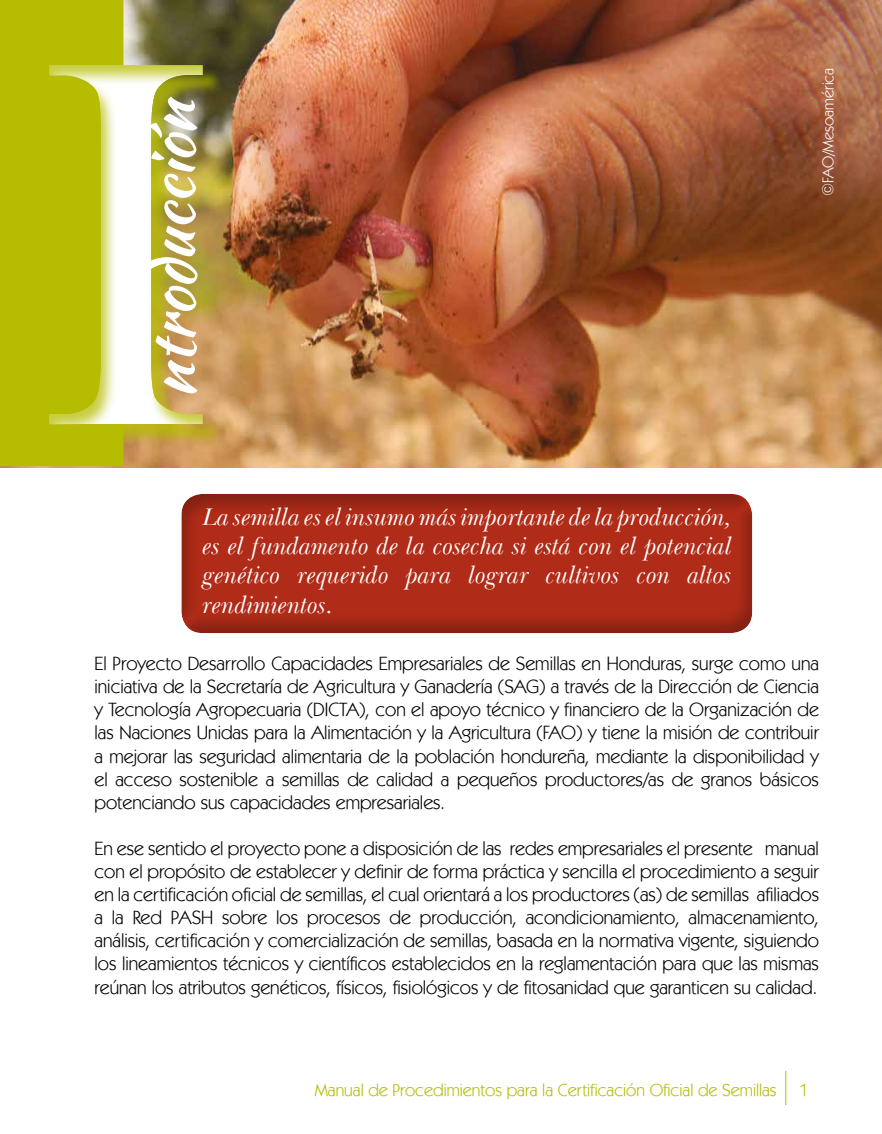
<style>
.page{position:relative;width:882px;height:1134px;background:#fff}
.page>*{position:absolute;margin:0;border:0;box-sizing:border-box;transform-origin:0 0}
.t1{font:63px "Kaushan Script";color:#fff}
.t2{font:24.5px/29.4px "Baskerton Italic SWFTE";color:#fff;text-align:justify}
.t3{font:19.25px/23.1px "Kabel IT Cby BT";color:#000;text-align:justify}
.t4{font:17.5px "Kabel IT Cby BT";color:#b6bd00}
.t5{font:15.75px "Kabel IT Cby BT";color:#fff}
</style>
<div class="page">
<hr style="left:785px;top:1071px;width:1px;height:34px;background:#b6bd00">
<div style="left:178px;top:492px;width:574px;height:142px;background:#000;opacity:.25"></div>
<img style="left:0;top:0;width:882px;height:467px">
<div style="left:0;top:0;width:123px;height:466px;background:#b6bd00"></div>
<div style="left:52px;top:68px;width:172px;height:378px;background:#b6bd00;opacity:.75"></div>
<div style="left:49px;top:63px;width:157px;height:362px;background:#b6bd00;opacity:.75"></div>
<h1 class="t1" style="left:126px;top:398px;width:303px;rotate:-90deg">ntroducción</h1>
<p class="t2" style="left:203px;top:502px;width:531px">La semilla es el insumo más importante de la producción, es el fundamento de la cosecha si está con el potencial genético requerido para lograr cultivos con altos rendimientos.</p>
<p class="t5" style="left:818px;top:196px;width:130px;rotate:-90deg">©FAO/Mesoamérica</p>
<p class="t3" style="left:94px;top:652px;width:726px">El Proyecto Desarrollo Capacidades Empresariales de Semillas en Honduras, surge como una iniciativa de la Secretaría de Agricultura y Ganadería (SAG) a través de la Dirección de Ciencia y Tecnología Agropecuaria (DICTA), con el apoyo técnico y financiero de la Organización de las Naciones Unidas para la Alimentación y la Agricultura (FAO) y tiene la misión de contribuir a mejorar las seguridad alimentaria de la población hondureña, mediante la disponibilidad y el acceso sostenible a semillas de calidad a pequeños productores/as de granos básicos potenciando sus capacidades empresariales.</p>
<p class="t3" style="left:94px;top:836px;width:726px">En ese sentido el proyecto pone a disposición de las redes empresariales el presente manual con el propósito de establecer y definir de forma práctica y sencilla el procedimiento a seguir en la certificación oficial de semillas, el cual orientará a los productores (as) de semillas afiliados a la Red PASH sobre los procesos de producción, acondicionamiento, almacenamiento, análisis, certificación y comercialización de semillas, basada en la normativa vigente, siguiendo los lineamientos técnicos y científicos establecidos en la reglamentación para que las mismas reúnan los atributos genéticos, físicos, fisiológicos y de fitosanidad que garanticen su calidad.</p>
<p class="t4" style="left:315px;top:1079px;width:463px">Manual de Procedimientos para la Certificación Oficial de Semillas</p>
<p class="t4" style="left:799px;top:1079px;width:11px">1</p>
</div>
